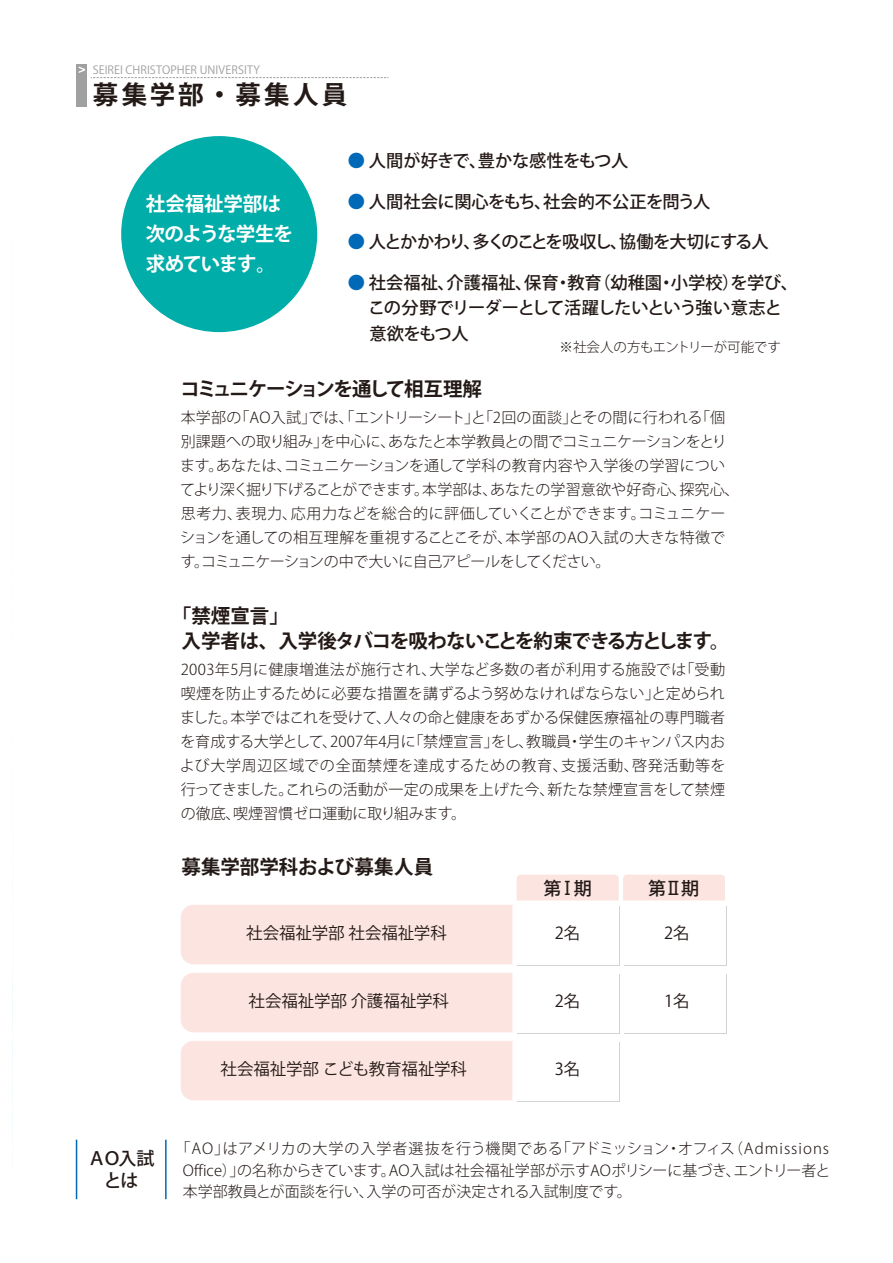
<style>
.page{position:relative;width:893px;height:1263px;background:#fff}
.page>*{position:absolute;margin:0;border:0;box-sizing:border-box;transform-origin:0 0}
.t1{font:700 25.5px "Koz Go Pr 6 N";letter-spacing:.125em;color:#231916}
.t2{font:700 19.5px/24px "Koz Go Pr 6 N";letter-spacing:-.05em;color:#231916}
.t3{font:700 19.5px/30px "Koz Go Pr 6 N";letter-spacing:-.045em;color:#fff}
.t4{font:700 19.5px "Koz Go Pr 6 N";letter-spacing:-.075em;color:#231916}
.t5{font:700 19.5px "Koz Go Pr 6 N";color:#231916}
.t6{font:500 18px/21.6px "Koz Go Pr 6 N";letter-spacing:-.115em;color:#231916;text-align:center}
.t7{font:500 17.25px/25.5px "Koz Go Pr 6 N";letter-spacing:-.025em;color:#231916}
.t8{font:500 17.25px "Koz Go Pr 6 N";letter-spacing:-.06em;color:#231916}
.t9{font:16.5px "Koz Go Pr 6 N";letter-spacing:-.005em;color:#231916}
.t10{font:300 15px/24px "Koz Go Pr 6 N";color:#231916;text-align:justify}
.t11{font:300 13.5px "Koz Go Pr 6 N";letter-spacing:-.01em;color:#231916}
.t12{font:11.25px "Koz Go Pr 6 N";letter-spacing:.005em;color:#a0a0a1}
.s1{color:#0069b7}
.s2{font-family:"Shin Go Pro";font-weight:400}
</style>
<div class="page">
<div style="left:121px;top:136px;width:196px;height:196px;background:#00ada9;border-radius:50%"></div>
<div style="left:77px;top:64px;width:10px;height:42px;background:#a0a0a1"></div>
<div style="left:181px;top:1041px;width:331px;height:59px;background:#fce5e0"></div>
<div style="left:181px;top:973px;width:331px;height:59px;background:#fce5e0"></div>
<svg style="left:181px;top:874px;width:544px;height:90px"></svg>
<svg style="left:79px;top:66px;width:6px;height:7px"></svg>
<svg style="left:91px;top:77px;width:297px;height:1px"></svg>
<hr style="left:165px;top:1140px;width:2px;height:59px;background:#0069b7">
<hr style="left:76px;top:1140px;width:1px;height:59px;background:#0069b7">
<svg style="left:12px;top:984px;width:1px;height:155px"></svg>
<p class="t12" style="left:93px;top:63px;width:169px">SEIREI CHRISTOPHER UNIVERSITY</p>
<h1 class="t1" style="left:93px;top:80px;width:256px">募集学部・募集人員</h1>
<h2 class="t3" style="left:146px;top:190px;width:149px">社会福祉学部は次のような学生を求めています。</h2>
<p class="t7" style="left:348px;top:149px;width:282px"><span class="s1">●</span> 人間が好きで、豊かな感性をもつ人</p>
<p class="t7" style="left:348px;top:189px;width:364px"><span class="s1">●</span> 人間社会に関心をもち、社会的不公正を問う人</p>
<p class="t8" style="left:348px;top:232px;width:422px"><span class="s1">●</span> 人とかかわり、多くのことを吸収し、協働を大切にする人</p>
<p class="t7" style="left:368px;top:270px;width:431px;text-indent:-20px"><span class="s1">●</span> 社会福祉、介護福祉、保育・教育（幼稚園・小学校）を学び、この分野でリーダーとして活躍したいという強い意志と意欲をもつ人</p>
<p class="t11" style="left:560px;top:339px;width:223px">※社会人の方もエントリーが可能です</p>
<h2 class="t4" style="left:180px;top:378px;width:303px">コミュニケーションを通して相互理解</h2>
<p class="t10" style="left:180px;top:406px;width:561px;text-align:left">本学部の「AO入試」では、「エントリーシート」と「2回の面談」とその間に行われる「個別課題への取り組み」を中心に、あなたと本学教員との間でコミュニケーションをとります。あなたは、コミュニケーションを通して学科の教育内容や入学後の学習についてより深く掘り下げることができます。本学部は、あなたの学習意欲や好奇心、探究心、思考力、表現力、応用力などを総合的に評価していくことができます。コミュニケーションを通しての相互理解を重視することこそが、本学部のAO入試の大きな特徴です。コミュニケーションの中で大いに自己アピールをしてください。</p>
<h2 class="t2" style="left:182px;top:605px;width:549px;text-indent:-10px">「禁煙宣言」<br>入学者は、入学後タバコを吸わないことを約束できる方とします。</h2>
<p class="t10" style="left:180px;top:658px;width:547px">2003年5月に健康増進法が施行され、大学など多数の者が利用する施設では「受動喫煙を防止するために必要な措置を講ずるよう努めなければならない」と定められました。本学ではこれを受けて、人々の命と健康をあずかる保健医療福祉の専門職者を育成する大学として、2007年4月に「禁煙宣言」をし、教職員・学生のキャンパス内および大学周辺区域での全面禁煙を達成するための教育、支援活動、啓発活動等を行ってきました。これらの活動が一定の成果を上げた今、新たな禁煙宣言をして禁煙の徹底、喫煙習慣ゼロ運動に取り組みます。</p>
<h2 class="t5" style="left:182px;top:856px;width:253px">募集学部学科および募集人員</h2>
<p class="t6" style="left:543px;top:878px;width:50px">第<span class="s2">Ⅰ</span>期</p>
<p class="t6" style="left:648px;top:878px;width:53px">第<span class="s2">Ⅱ</span>期</p>
<p class="t9" style="left:246px;top:924px;width:202px">社会福祉学部 社会福祉学科</p>
<p class="t9" style="left:555px;top:924px;width:27px">2名</p>
<p class="t9" style="left:664px;top:924px;width:27px">2名</p>
<p class="t9" style="left:249px;top:992px;width:202px">社会福祉学部 介護福祉学科</p>
<p class="t9" style="left:555px;top:992px;width:27px">2名</p>
<p class="t9" style="left:664px;top:992px;width:27px">1名</p>
<p class="t6" style="left:88px;top:1148px;width:68px">ＡＯ入試とは</p>
<p class="t9" style="left:221px;top:1060px;width:248px">社会福祉学部 こども教育福祉学科</p>
<p class="t9" style="left:555px;top:1060px;width:27px">3名</p>
<p class="t10" style="left:183px;top:1138px;width:649px;line-height:21.8px;text-indent:-7px">「AO」はアメリカの大学の入学者選抜を行う機関である「アドミッション・オフィス（Admissions Office）」の名称からきています。AO入試は社会福祉学部が示すAOポリシーに基づき、エントリー者と本学部教員とが面談を行い、入学の可否が決定される入試制度です。</p>
</div>
